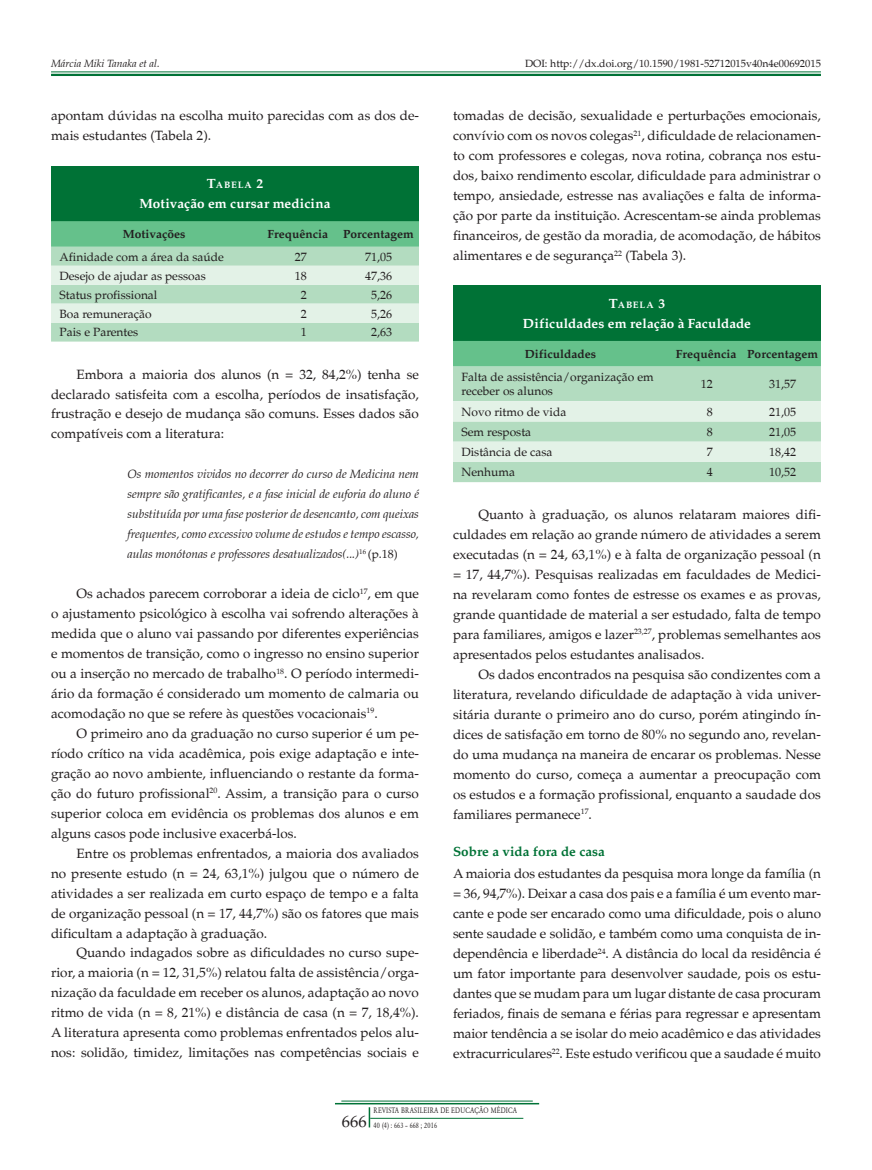
<style>
.page{position:relative;width:872px;height:1170px;background:#fff}
.page>*{position:absolute;margin:0;border:0;box-sizing:border-box;transform-origin:0 0}
.t1{font:13.5px/20px "Palton Roman";color:#231f20;text-align:justify}
.t2{font:700 13.5px "Palton";letter-spacing:.01em;color:#fff}
.t3{font:700 13.5px "Palton";color:#007236}
.t4{font:italic 12px/20px "Palton";letter-spacing:-.005em;color:#231f20;text-align:justify}
.t5{font:12px/14.4px "Palton Roman";color:#231f20}
.t6{font:700 12px "Palton";color:#231f20}
.t7{font:10.5px "Palton Roman";color:#231f20}
.t8{font:italic 10.5px "Palton";color:#231f20}
.t9{font:700 9.45px "Palton";letter-spacing:.09em;color:#fff}
.t10{font:8.25px/15px "Garamond";letter-spacing:.03em;color:#231f20;scale:.8 1}
.s1{font-size:13.5px}
.s2{font-family:"Palton Roman";font-style:normal}
.s3{font-family:"Palton Roman";font-size:16.5px}
</style>
<div class="page">
<hr style="left:370px;top:1117px;width:153px;height:1px;background:#007236">
<svg style="left:369px;top:1107px;width:1px;height:20px"></svg>
<hr style="left:341px;top:1100px;width:192px;height:1px;background:#007236">
<hr style="left:335px;top:1102px;width:204px;height:2px;background:#007236">
<hr style="left:51px;top:71px;width:770px;height:1px;background:#007236">
<hr style="left:51px;top:74px;width:770px;height:2px;background:#007236">
<div style="left:51px;top:166px;width:368px;height:55px;background:#007236"></div>
<svg style="left:51px;top:221px;width:368px;height:120px;background:#b1ddc1"></svg>
<div style="left:453px;top:286px;width:368px;height:55px;background:#007236"></div>
<div style="left:453px;top:341px;width:368px;height:25px;background:#65c18b"></div>
<div style="left:453px;top:366px;width:368px;height:116px;background:#b3dcc0"></div>
<svg style="left:453px;top:401px;width:368px;height:61px;background:#d3eada"></svg>
<p class="t8" style="left:51px;top:58px;width:110px">Márcia Miki Tanaka et al.</p>
<p class="t7" style="left:525px;top:57px;width:297px">DOI: http://dx.doi.org/10.1590/1981-52712015v40n4e00692015</p>
<p class="t1" style="left:51px;top:106px;width:369px">apontam dúvidas na escolha muito parecidas com as dos de&shy;mais estudantes (Tabela 2).</p>
<p class="t9" style="left:207px;top:180px;width:58px"><span class="s1">T</span>ABELA <span class="s1">2</span></p>
<p class="t2" style="left:139px;top:196px;width:193px">Motivação em cursar medicina</p>
<p class="t6" style="left:123px;top:227px;width:64px">Motivações</p>
<p class="t6" style="left:267px;top:227px;width:62px">Frequência</p>
<p class="t6" style="left:343px;top:227px;width:72px">Porcentagem</p>
<p class="t5" style="left:60px;top:249px;width:166px">Afinidade com a área da saúde</p>
<p class="t5" style="left:295px;top:249px;width:13px">27</p>
<p class="t5" style="left:365px;top:249px;width:29px">71,05</p>
<p class="t5" style="left:60px;top:268px;width:148px">Desejo de ajudar as pessoas</p>
<p class="t5" style="left:295px;top:268px;width:13px">18</p>
<p class="t5" style="left:365px;top:268px;width:29px">47,36</p>
<p class="t5" style="left:60px;top:287px;width:99px">Status profissional</p>
<p class="t5" style="left:301px;top:287px;width:7px">2</p>
<p class="t5" style="left:371px;top:287px;width:23px">5,26</p>
<p class="t5" style="left:59px;top:306px;width:94px">Boa remuneração</p>
<p class="t5" style="left:301px;top:306px;width:7px">2</p>
<p class="t5" style="left:371px;top:306px;width:23px">5,26</p>
<p class="t5" style="left:59px;top:325px;width:80px">Pais e Parentes</p>
<p class="t5" style="left:301px;top:325px;width:7px">1</p>
<p class="t5" style="left:371px;top:325px;width:23px">2,63</p>
<p class="t1" style="left:51px;top:364px;width:369px;text-indent:26px">Embora a maioria dos alunos (n = 32, 84,2%) tenha se declarado satisfeita com a escolha, períodos de insatisfação, frustração e desejo de mudança são comuns. Esses dados são compatíveis com a literatura:</p>
<p class="t4" style="left:128px;top:464px;width:293px">Os momentos vividos no decorrer do curso de Medicina nem sempre são gratificantes, e a fase inicial de euforia do aluno é substituída por uma fase posterior de desencanto, com queixas frequentes, como excessivo volume de estudos e tempo escasso, aulas monótonas e professores desatualizados(...)<sup>16</sup> <span class="s2">(p.18)</span></p>
<p class="t1" style="left:51px;top:583px;width:369px;text-indent:26px">Os achados parecem corroborar a ideia de ciclo<sup>17</sup>, em que o ajustamento psicológico à escolha vai sofrendo alterações à medida que o aluno vai passando por diferentes experiências e momentos de transição, como o ingresso no ensino superior ou a inserção no mercado de trabalho<sup>18</sup>. O período intermedi&shy;ário da formação é considerado um momento de calmaria ou acomodação no que se refere às questões vocacionais<sup>19</sup>.</p>
<p class="t1" style="left:51px;top:723px;width:369px;text-indent:26px">O primeiro ano da graduação no curso superior é um pe&shy;ríodo crítico na vida acadêmica, pois exige adaptação e inte&shy;gração ao novo ambiente, influenciando o restante da forma&shy;ção do futuro profissional<sup>20</sup>. Assim, a transição para o curso superior coloca em evidência os problemas dos alunos e em alguns casos pode inclusive exacerbá-los.</p>
<p class="t1" style="left:51px;top:843px;width:369px;text-indent:26px">Entre os problemas enfrentados, a maioria dos avaliados no presente estudo (n = 24, 63,1%) julgou que o número de atividades a ser realizada em curto espaço de tempo e a falta de organização pessoal (n = 17, 44,7%) são os fatores que mais dificultam a adaptação à graduação.</p>
<p class="t1" style="left:51px;top:943px;width:369px;text-indent:26px">Quando indagados sobre as dificuldades no curso supe&shy;rior, a maioria (n = 12, 31,5%) relatou falta de assistência/orga&shy;nização da faculdade em receber os alunos, adaptação ao novo ritmo de vida (n = 8, 21%) e distância de casa (n = 7, 18,4%).<br>A literatura apresenta como problemas enfrentados pelos alu&shy;nos: solidão, timidez, limitações nas competências sociais e</p>
<p class="t1" style="left:453px;top:106px;width:369px">tomadas de decisão, sexualidade e perturbações emocionais, convívio com os novos colegas<sup>21</sup>, dificuldade de relacionamen&shy;to com professores e colegas, nova rotina, cobrança nos estu&shy;dos, baixo rendimento escolar, dificuldade para administrar o tempo, ansiedade, estresse nas avaliações e falta de informa&shy;ção por parte da instituição. Acrescentam-se ainda problemas financeiros, de gestão da moradia, de acomodação, de hábitos alimentares e de segurança<sup>22</sup> (Tabela 3).</p>
<p class="t9" style="left:609px;top:299px;width:58px"><span class="s1">T</span>ABELA <span class="s1">3</span></p>
<p class="t2" style="left:523px;top:315px;width:230px">Dificuldades em relação à Faculdade</p>
<p class="t6" style="left:525px;top:347px;width:73px">Dificuldades</p>
<p class="t6" style="left:675px;top:347px;width:144px">Frequência Porcentagem</p>
<p class="t5" style="left:461px;top:370px;width:194px">Falta de assistência/organização em receber os alunos</p>
<p class="t5" style="left:701px;top:377px;width:13px">12</p>
<p class="t5" style="left:769px;top:377px;width:28px">31,57</p>
<p class="t5" style="left:461px;top:404px;width:106px">Novo ritmo de vida</p>
<p class="t5" style="left:707px;top:404px;width:7px">8</p>
<p class="t5" style="left:769px;top:404px;width:28px">21,05</p>
<p class="t5" style="left:461px;top:425px;width:71px">Sem resposta</p>
<p class="t5" style="left:707px;top:425px;width:7px">8</p>
<p class="t5" style="left:769px;top:425px;width:28px">21,05</p>
<p class="t5" style="left:461px;top:445px;width:93px">Distância de casa</p>
<p class="t5" style="left:707px;top:445px;width:7px">7</p>
<p class="t5" style="left:769px;top:445px;width:28px">18,42</p>
<p class="t5" style="left:461px;top:465px;width:55px">Nenhuma</p>
<p class="t5" style="left:707px;top:465px;width:7px">4</p>
<p class="t5" style="left:769px;top:465px;width:28px">10,52</p>
<p class="t1" style="left:453px;top:504px;width:369px;text-indent:26px">Quanto à graduação, os alunos relataram maiores difi&shy;culdades em relação ao grande número de atividades a serem executadas (n = 24, 63,1%) e à falta de organização pessoal (n = 17, 44,7%). Pesquisas realizadas em faculdades de Medici&shy;na revelaram como fontes de estresse os exames e as provas, grande quantidade de material a ser estudado, falta de tempo para familiares, amigos e lazer<sup>23,27</sup>, problemas semelhantes aos apresentados pelos estudantes analisados.</p>
<p class="t1" style="left:453px;top:664px;width:369px;text-indent:26px">Os dados encontrados na pesquisa são condizentes com a literatura, revelando dificuldade de adaptação à vida univer&shy;sitária durante o primeiro ano do curso, porém atingindo ín&shy;dices de satisfação em torno de 80% no segundo ano, revelan&shy;do uma mudança na maneira de encarar os problemas. Nesse momento do curso, começa a aumentar a preocupação com os estudos e a formação profissional, enquanto a saudade dos familiares permanece<sup>17</sup>.</p>
<p class="t3" style="left:453px;top:843px;width:153px">Sobre a vida fora de casa</p>
<p class="t1" style="left:453px;top:864px;width:369px">A maioria dos estudantes da pesquisa mora longe da família (n = 36, 94,7%). Deixar a casa dos pais e a família é um evento mar&shy;cante e pode ser encarado como uma dificuldade, pois o aluno sente saudade e solidão, e também como uma conquista de in&shy;dependência e liberdade<sup>24</sup>. A distância do local da residência é um fator importante para desenvolver saudade, pois os estu&shy;dantes que se mudam para um lugar distante de casa procuram feriados, finais de semana e férias para regressar e apresentam maior tendência a se isolar do meio acadêmico e das atividades extracurriculares<sup>22</sup>. Este estudo verificou que a saudade é muito</p>
<p class="t10" style="left:342px;top:1102px;width:221px;text-indent:32px">REVISTA BRASILEIRA DE EDUCAÇÃO MÉDICA<br><span class="s3">666</span> 40 (4) : 663 – 668 ; 2016</p>
</div>
